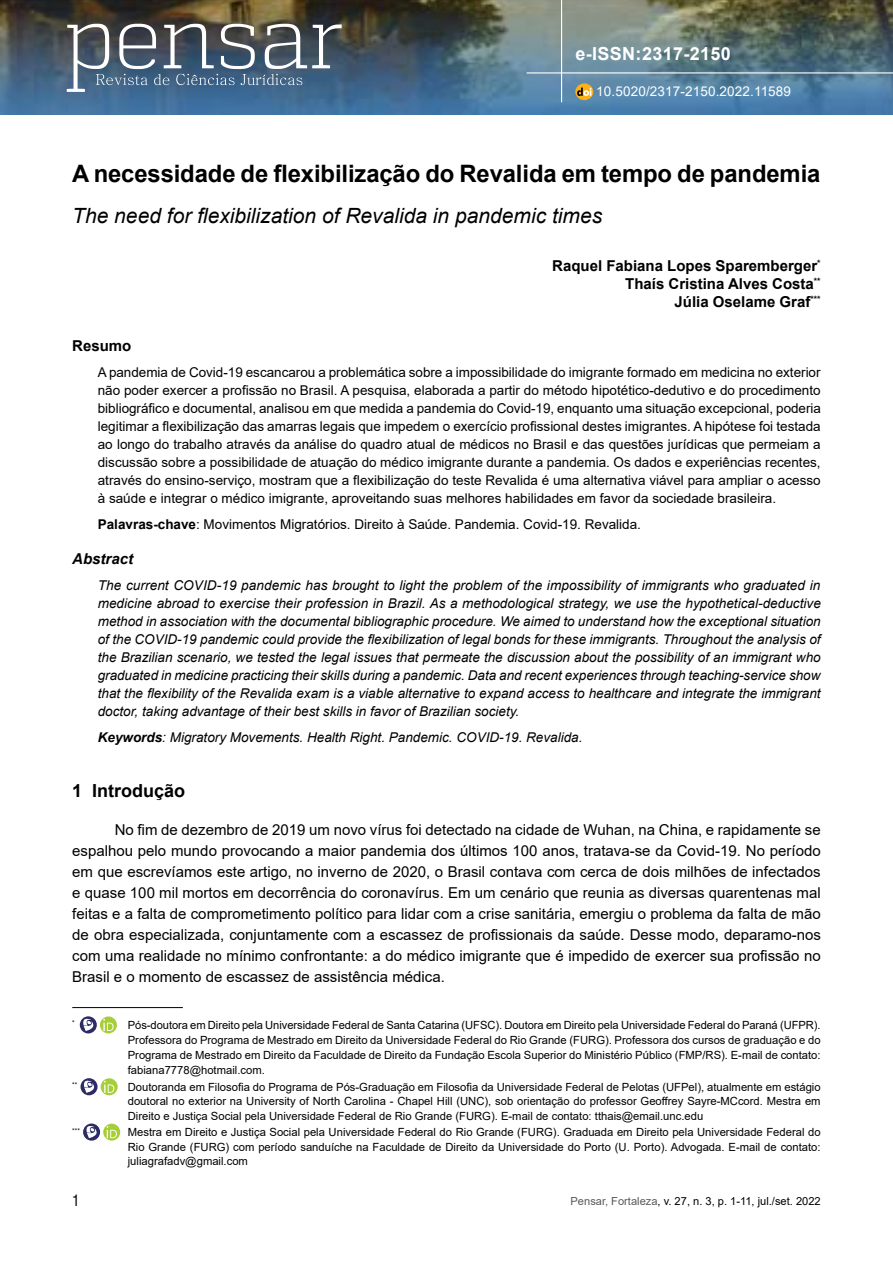
<style>
.page{position:relative;width:893px;height:1263px;background:#fff}
.page>*{position:absolute;margin:0;border:0;box-sizing:border-box;transform-origin:0 0}
.t1{font:700 24px "Arial";letter-spacing:-.005em;color:#000}
.t2{font:italic 21px "Arial";color:#000}
.t3{font:700 18px "Arial";letter-spacing:.02em;color:#fff}
.t4{font:700 18px "Arial";color:#000}
.t5{font:15px/21px "Arial";color:#000;text-align:justify}
.t6{font:700 15px/18px "Arial";color:#000;text-align:right}
.t7{font:italic 700 15px "Arial";color:#000}
.t8{font:condensed 15px "Swiss 721 BT";color:#000}
.t9{font:13.5px/18px "Arial";color:#000;text-align:justify}
.t10{font:italic 13.5px/18px "Arial";color:#000;text-align:justify}
.t11{font:13.5px "Arial";letter-spacing:.01em;color:#fff}
.t12{font:11.25px/15px "Arial";color:#000}
.t13{font:11.1px "Arial";color:#000}
.t14{font:6.6px "Arial";color:#000}
.s1{font-weight:700}
.s2{color:#58595b}
</style>
<div class="page">
<img style="left:0;top:0;width:893px;height:115px">
<hr style="left:561px;top:0;width:1px;height:102px;background:#fff">
<hr style="left:527px;top:72px;width:366px;height:1px;background:#fff">
<svg style="left:67px;top:24px;width:275px;height:68px;background:#617282"></svg>
<svg style="left:575px;top:83px;width:18px;height:17px"></svg>
<svg style="left:577px;top:88px;width:14px;height:8px"></svg>
<hr style="left:72px;top:1007px;width:111px;height:1px;background:#000">
<div style="left:80px;top:1016px;width:17px;height:17px;background:#2c2b64;border-radius:50%"></div>
<div style="left:100px;top:1016px;width:17px;height:17px;background:#a6ce39;border-radius:50%"></div>
<svg style="left:81px;top:1016px;width:33px;height:15px"></svg>
<div style="left:81px;top:1078px;width:17px;height:17px;background:#2c2b64;border-radius:50%"></div>
<svg style="left:101px;top:1078px;width:17px;height:17px"></svg>
<svg style="left:82px;top:1078px;width:32px;height:15px"></svg>
<svg style="left:83px;top:1123px;width:17px;height:18px"></svg>
<svg style="left:84px;top:1123px;width:17px;height:15px"></svg>
<svg style="left:103px;top:1123px;width:17px;height:18px"></svg>
<svg style="left:107px;top:1126px;width:10px;height:12px"></svg>
<h3 class="t3" style="left:575px;top:41px;width:157px">e-ISSN:2317-2150</h3>
<p class="t11" style="left:596px;top:82px;width:196px">10.5020/2317-2150.2022.11589</p>
<h1 class="t1" style="left:72px;top:157px;width:750px">A necessidade de flexibilização do Revalida em tempo de pandemia</h1>
<h2 class="t2" style="left:72px;top:202px;width:531px">The need for flexibilization of Revalida in pandemic times</h2>
<h3 class="t6" style="left:552px;top:257px;width:270px">Raquel Fabiana Lopes Sparemberger<sup>*<br></sup>Thaís Cristina Alves Costa<sup>**<br></sup>Júlia Oselame Graf<sup>***</sup></h3>
<h3 class="t6" style="left:72px;top:336px;width:61px">Resumo</h3>
<p class="t9" style="left:98px;top:363px;width:725px">A pandemia de Covid-19 escancarou a problemática sobre a impossibilidade do imigrante formado em medicina no exterior não poder exercer a profissão no Brasil. A pesquisa, elaborada a partir do método hipotético-dedutivo e do procedimento bibliográfico e documental, analisou em que medida a pandemia do Covid-19, enquanto uma situação excepcional, poderia legitimar a flexibilização das amarras legais que impedem o exercício profissional destes imigrantes. A hipótese foi testada ao longo do trabalho através da análise do quadro atual de médicos no Brasil e das questões jurídicas que permeiam a discussão sobre a possibilidade de atuação do médico imigrante durante a pandemia. Os dados e experiências recentes, através do ensino-serviço, mostram que a flexibilização do teste Revalida é uma alternativa viável para ampliar o acesso à saúde e integrar o médico imigrante, aproveitando suas melhores habilidades em favor da sociedade brasileira.</p>
<p class="t9" style="left:98px;top:515px;width:545px"><span class="s1">Palavras-chave</span>: Movimentos Migratórios. Direito à Saúde. Pandemia. Covid-19. Revalida.</p>
<h3 class="t7" style="left:72px;top:548px;width:62px">Abstract</h3>
<p class="t10" style="left:98px;top:577px;width:724px">The current COVID-19 pandemic has brought to light the problem of the impossibility of immigrants who graduated in medicine abroad to exercise their profession in Brazil. As a methodological strategy, we use the hypothetical-deductive method in association with the documental bibliographic procedure. We aimed to understand how the exceptional situation of the COVID-19 pandemic could provide the flexibilization of legal bonds for these immigrants. Throughout the analysis of the Brazilian scenario, we tested the legal issues that permeate the discussion about the possibility of an immigrant who graduated in medicine practicing their skills during a pandemic. Data and recent experiences through teaching-service show that the flexibility of the Revalida exam is a viable alternative to expand access to healthcare and integrate the immigrant doctor, taking advantage of their best skills in favor of Brazilian society.</p>
<p class="t10" style="left:98px;top:728px;width:486px"><span class="s1">Keywords</span>: Migratory Movements. Health Right. Pandemic. COVID-19. Revalida.</p>
<h3 class="t4" style="left:72px;top:778px;width:115px">1 Introdução</h3>
<p class="t5" style="left:72px;top:819px;width:750px;text-indent:43px">No fim de dezembro de 2019 um novo vírus foi detectado na cidade de Wuhan, na China, e rapidamente se espalhou pelo mundo provocando a maior pandemia dos últimos 100 anos, tratava-se da Covid-19. No período em que escrevíamos este artigo, no inverno de 2020, o Brasil contava com cerca de dois milhões de infectados e quase 100 mil mortos em decorrência do coronavírus. Em um cenário que reunia as diversas quarentenas mal feitas e a falta de comprometimento político para lidar com a crise sanitária, emergiu o problema da falta de mão de obra especializada, conjuntamente com a escassez de profissionais da saúde. Desse modo, deparamo-nos com uma realidade no mínimo confrontante: a do médico imigrante que é impedido de exercer sua profissão no Brasil e o momento de escassez de assistência médica.</p>
<p class="t14" style="left:72px;top:1018px;width:4px">*</p>
<p class="t12" style="left:128px;top:1018px;width:694px;text-align:justify">Pós-doutora em Direito pela Universidade Federal de Santa Catarina (UFSC). Doutora em Direito pela Universidade Federal do Paraná (UFPR).<br>Professora do Programa de Mestrado em Direito da Universidade Federal do Rio Grande (FURG). Professora dos cursos de graduação e do Programa de Mestrado em Direito da Faculdade de Direito da Fundação Escola Superior do Ministério Público (FMP/RS). E-mail de contato: fabiana7778@hotmail.com.</p>
<p class="t14" style="left:72px;top:1080px;width:7px">**</p>
<p class="t12" style="left:128px;top:1080px;width:694px;line-height:13.5px">Doutoranda em Filosofia do Programa de Pós-Graduação em Filosofia da Universidade Federal de Pelotas (UFPel), atualmente em estágio doutoral no exterior na University of North Carolina - Chapel Hill (UNC), sob orientação do professor Geoffrey Sayre-MCcord. Mestra em</p>
<p class="t12" style="left:128px;top:1108px;width:577px">Direito e Justiça Social pela Universidade Federal de Rio Grande (FURG). E-mail de contato: tthais@email.unc.edu</p>
<p class="t14" style="left:72px;top:1126px;width:9px">***</p>
<p class="t12" style="left:128px;top:1125px;width:694px">Mestra em Direito e Justiça Social pela Universidade Federal do Rio Grande (FURG). Graduada em Direito pela Universidade Federal do<br>Rio Grande (FURG) com período sanduíche na Faculdade de Direito da Universidade do Porto (U. Porto). Advogada. E-mail de contato:</p>
<p class="t12" style="left:128px;top:1153px;width:122px">juliagrafadv@gmail.com</p>
<h3 class="t8" style="left:72px;top:1191px;width:9px">1</h3>
<p class="t13" style="left:571px;top:1193px;width:252px"><span class="s2">Pensar, Fortaleza</span>, v. 27, n. 3, p. 1-11, jul./set. 2022</p>
</div>
